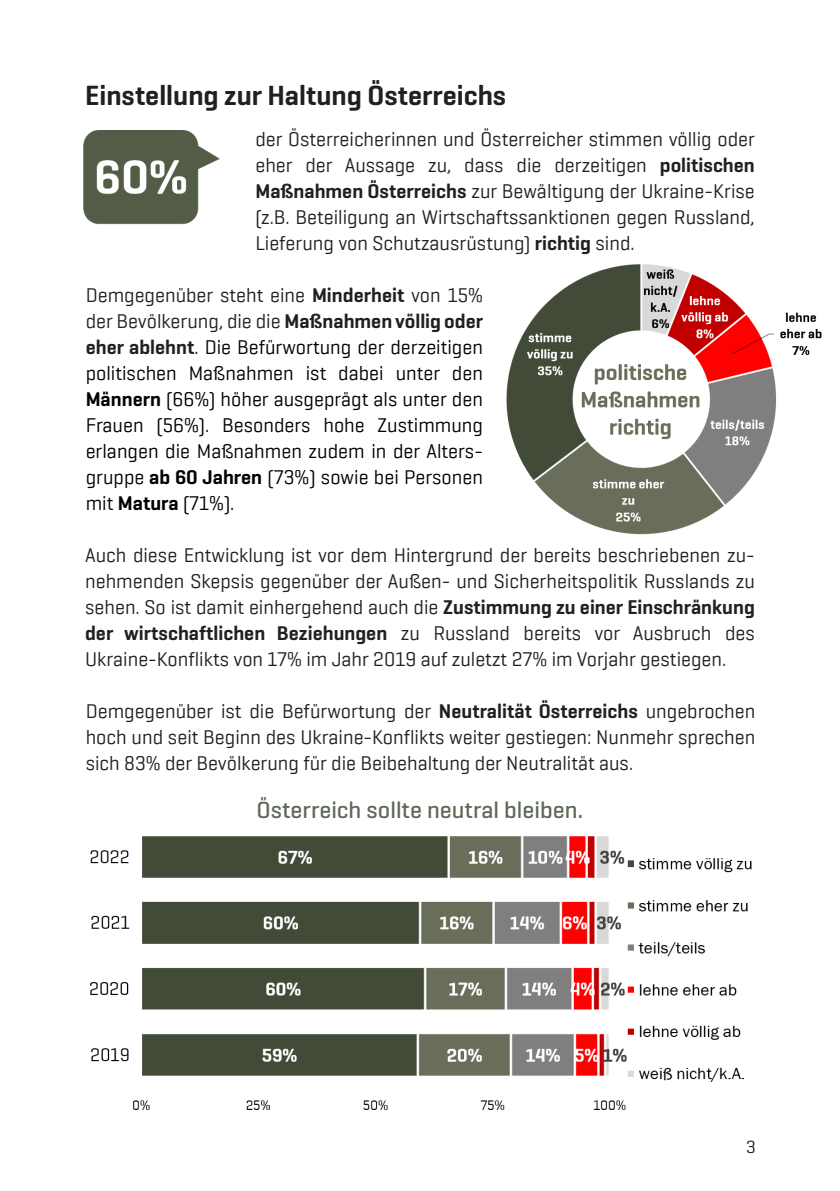
<style>
.page{position:relative;width:840px;height:1191px;background:#fff}
.page>*{position:absolute;margin:0;border:0;box-sizing:border-box;transform-origin:0 0}
.t1{font:600 28px "Geogrotesque W01";color:#231f20}
.t2{font:500 24px "Geogrotesque W01";color:#5f6958}
.t3{font:20px/26px "Geogrotesque W01";color:#231f20;text-align:justify}
.t4{font:20px/26px "Geogrotesque W01";color:#000;text-align:justify}
.t5{font:18px "Geogrotesque";color:#231f20}
.s1{font-weight:600}
.s2{color:#231f20}
.s3{font-weight:600;color:#231f20}
</style>
<div class="page">
<img style="left:506px;top:264px;width:316px;height:271px">
<img style="left:83px;top:131px;width:137px;height:94px">
<img style="left:90px;top:836px;width:662px;height:274px">
<h1 class="t1" style="left:85px;top:78px;width:422px">Einstellung zur Haltung Österreichs</h1>
<p class="t3" style="left:255px;top:125px;width:501px">der Österreicherinnen und Österreicher stimmen völlig oder eher der Aussage zu, dass die derzeitigen <span class="s1">politischen Maßnahmen Österreichs</span> zur Bewältigung der Ukraine-Krise (z.B. Beteiligung an Wirtschaftssanktionen gegen Russland, Lieferung von Schutzausrüstung) <span class="s1">richtig</span> sind.</p>
<p class="t4" style="left:86px;top:281px;width:399px"><span class="s2">Demgegenüber steht eine</span> <span class="s3">Minderheit</span> <span class="s2">von 15% der Bevölkerung, die die</span> <span class="s3">Maßnahmen völlig oder eher ablehnt</span>. Die Befürwortung der derzeitigen politischen Maßnahmen ist dabei unter den <span class="s1">Männern</span> (66%) höher ausgeprägt als unter den Frauen (56%). Besonders hohe Zustimmung erlangen die Maßnahmen zudem in der Alters&shy;gruppe <span class="s1">ab 60 Jahren</span> (73%) sowie bei Personen mit <span class="s1">Matura</span> (71%).</p>
<p class="t3" style="left:85px;top:541px;width:670px">Auch diese Entwicklung ist vor dem Hintergrund der bereits beschriebenen zu&shy;nehmenden Skepsis gegenüber der Außen- und Sicherheitspolitik Russlands zu sehen. So ist damit einhergehend auch die <span class="s1">Zustimmung zu einer Einschränkung der wirtschaftlichen Beziehungen</span> zu Russland bereits vor Ausbruch des Ukraine-Konflikts von 17% im Jahr 2019 auf zuletzt 27% im Vorjahr gestiegen.</p>
<p class="t3" style="left:86px;top:697px;width:670px">Demgegenüber ist die Befürwortung der <span class="s1">Neutralität Österreichs</span> ungebrochen hoch und seit Beginn des Ukraine-Konflikts weiter gestiegen: Nunmehr sprechen sich 83% der Bevölkerung für die Beibehaltung der Neutralität aus.</p>
<p class="t2" style="left:256px;top:794px;width:328px">Österreich sollte neutral bleiben.</p>
<p class="t5" style="left:745px;top:1139px;width:11px">3</p>
</div>
